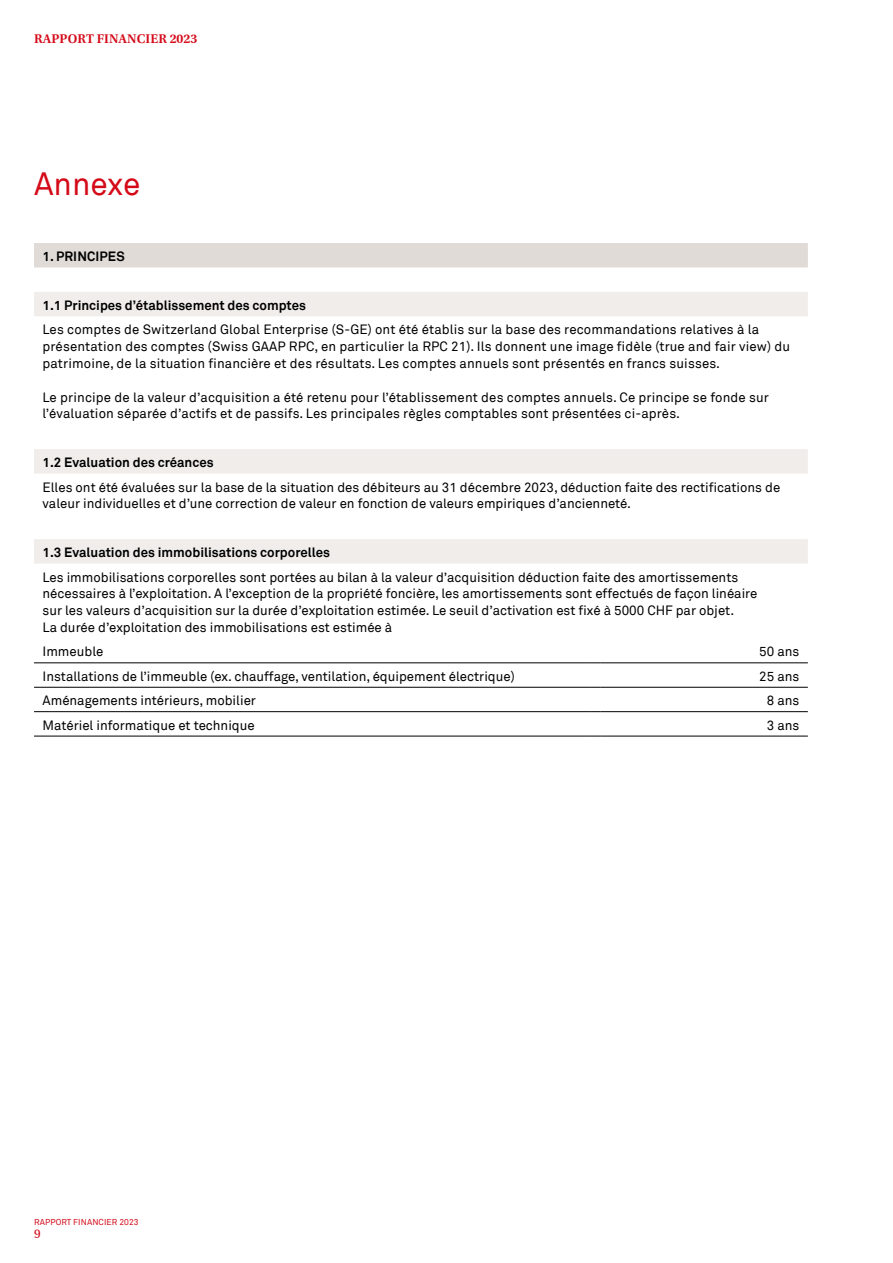
<style>
.page{position:relative;width:893px;height:1263px;background:#fff}
.page>*{position:absolute;margin:0;border:0;box-sizing:border-box;transform-origin:0 0}
.t1{font:31.5px "Akkurat S GE Regular";color:#d40a19}
.t2{font:13.2px/16.8px "Akkurat S GE Regular";color:#000}
.t3{font:13.2px "Akkurat S GE Bold";color:#000}
.t4{font:13.2px "Utopia S GE Semibold";letter-spacing:.01em;color:#d40a19}
.t5{font:13.2px "Utopia S GE Regular";color:#d40a19}
.t6{font:8.4px "Akkurat S GE Regular";letter-spacing:.01em;color:#d40a19}
</style>
<div class="page">
<svg style="left:34px;top:292px;width:774px;height:272px"></svg>
<hr style="left:34px;top:687px;width:557px;height:1px;background:#000">
<hr style="left:600px;top:687px;width:208px;height:1px;background:#000">
<hr style="left:34px;top:711px;width:557px;height:1px;background:#000">
<hr style="left:600px;top:711px;width:208px;height:1px;background:#000">
<hr style="left:34px;top:736px;width:557px;height:1px;background:#000">
<hr style="left:600px;top:736px;width:208px;height:1px;background:#000">
<hr style="left:34px;top:663px;width:557px;height:1px;background:#000">
<hr style="left:600px;top:663px;width:208px;height:1px;background:#000">
<div style="left:34px;top:243px;width:774px;height:24px;background:#e1dbd7"></div>
<p class="t4" style="left:34px;top:29px;width:165px">RAPPORT FINANCIER 2023</p>
<h1 class="t1" style="left:34px;top:162px;width:108px">Annexe</h1>
<p class="t3" style="left:43px;top:247px;width:84px">1. PRINCIPES</p>
<p class="t3" style="left:43px;top:296px;width:265px">1.1 Principes d’établissement des comptes</p>
<p class="t2" style="left:43px;top:321px;width:749px">Les comptes de Switzerland Global Enterprise (S-GE) ont été établis sur la base des recommandations relatives à la présentation des comptes (Swiss GAAP RPC, en particulier la RPC 21). Ils donnent une image fidèle (true and fair view) du patrimoine, de la situation financière et des résultats. Les comptes annuels sont présentés en francs suisses.</p>
<p class="t2" style="left:43px;top:388px;width:728px">Le principe de la valeur d’acquisition a été retenu pour l’établissement des comptes annuels. Ce principe se fonde sur l’évaluation séparée d’actifs et de passifs. Les principales règles comptables sont présentées ci-après.</p>
<p class="t3" style="left:43px;top:453px;width:173px">1.2 Evaluation des créances</p>
<p class="t2" style="left:43px;top:478px;width:739px">Elles ont été évaluées sur la base de la situation des débiteurs au 31 décembre 2023, déduction faite des rectifications de valeur individuelles et d’une correction de valeur en fonction de valeurs empiriques d’ancienneté.</p>
<p class="t3" style="left:43px;top:543px;width:289px">1.3 Evaluation des immobilisations corporelles</p>
<p class="t2" style="left:43px;top:568px;width:716px">Les immobilisations corporelles sont portées au bilan à la valeur d’acquisition déduction faite des amortissements nécessaires à l’exploitation. A l’exception de la propriété foncière, les amortissements sont effectués de façon linéaire sur les valeurs d’acquisition sur la durée d’exploitation estimée. Le seuil d’activation est fixé à 5000 CHF par objet.<br>La durée d’exploitation des immobilisations est estimée à</p>
<p class="t2" style="left:43px;top:643px;width:62px">Immeuble</p>
<p class="t2" style="left:759px;top:643px;width:42px">50 ans</p>
<p class="t2" style="left:43px;top:667px;width:474px">Installations de l’immeuble (ex. chauffage, ventilation, équipement électrique)</p>
<p class="t2" style="left:759px;top:667px;width:42px">25 ans</p>
<p class="t2" style="left:43px;top:692px;width:215px">Aménagements intérieurs, mobilier</p>
<p class="t2" style="left:767px;top:692px;width:34px">8 ans</p>
<p class="t2" style="left:43px;top:716px;width:214px">Matériel informatique et technique</p>
<p class="t2" style="left:767px;top:716px;width:34px">3 ans</p>
<p class="t6" style="left:34px;top:1216px;width:106px">RAPPORT FINANCIER 2023</p>
<p class="t5" style="left:34px;top:1224px;width:8px">9</p>
</div>
